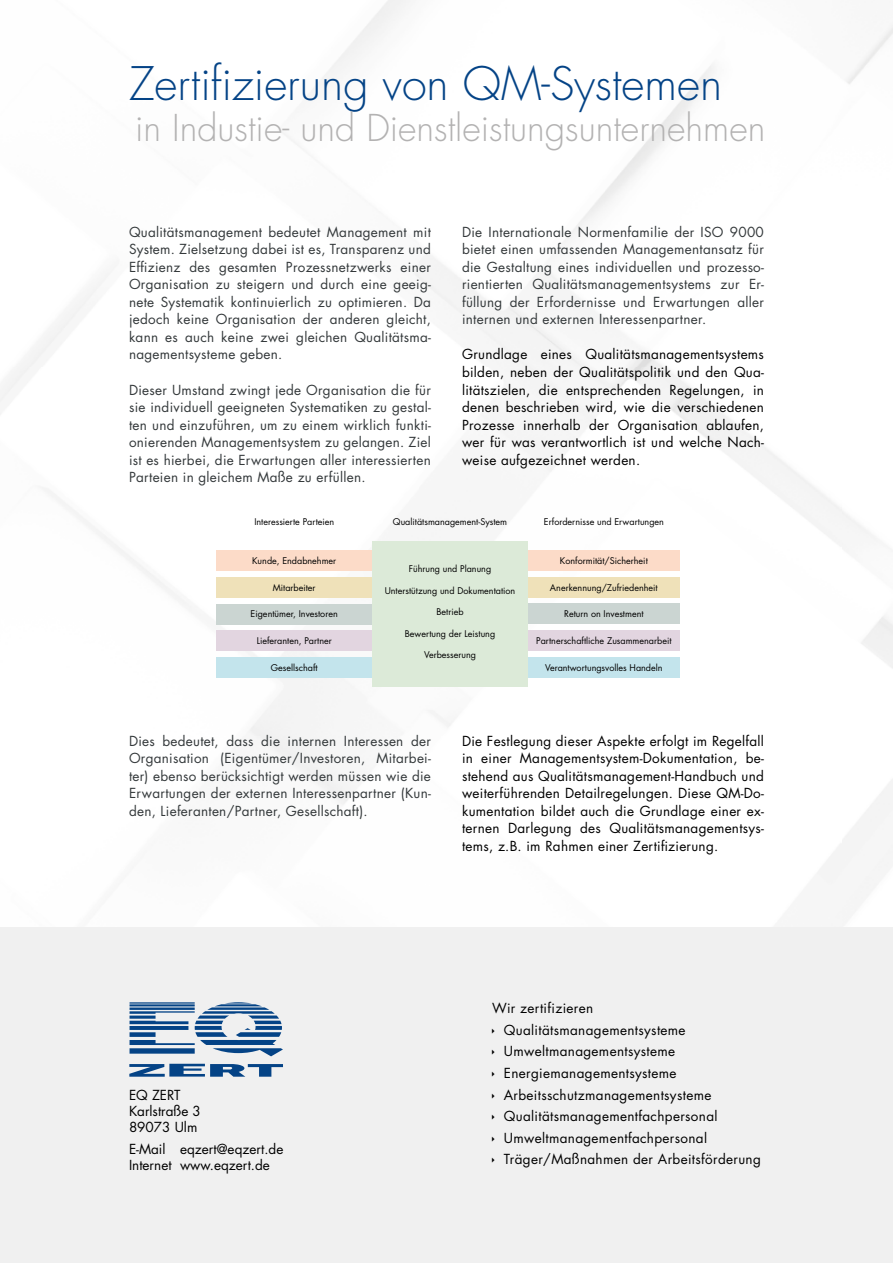
<style>
.page{position:relative;width:893px;height:1263px;background:#fff}
.page>*{position:absolute;margin:0;border:0;box-sizing:border-box;transform-origin:0 0}
.t1{font:300 45px "Futura Std";color:#044386}
.t2{font:300 36px "Futura Std";color:#b3b2b2}
.t3{font:13.5px/17.5px "Futura Std";letter-spacing:.02em;color:#34393b;text-align:justify}
.t4{font:13.5px/17.5px "Futura Std";letter-spacing:.025em;color:#000;text-align:justify}
.t5{font:13.5px/16.2px "Futura Std";color:#000}
.t6{font:9px "Futura Std";color:#000}
</style>
<div class="page">
<div style="left:216px;top:550px;width:156px;height:20px;background:#fcdbc8"></div>
<div style="left:216px;top:604px;width:156px;height:20px;background:#cbd5d2"></div>
<div style="left:216px;top:577px;width:156px;height:20px;background:#efe1b9"></div>
<div style="left:216px;top:631px;width:156px;height:20px;background:#e2d5e0"></div>
<div style="left:216px;top:658px;width:156px;height:20px;background:#c3e4ec"></div>
<div style="left:528px;top:550px;width:152px;height:20px;background:#fcdbc8"></div>
<div style="left:528px;top:604px;width:152px;height:20px;background:#cbd5d2"></div>
<div style="left:528px;top:577px;width:152px;height:20px;background:#efe1b9"></div>
<div style="left:528px;top:631px;width:152px;height:20px;background:#e2d5e0"></div>
<div style="left:528px;top:658px;width:152px;height:20px;background:#c3e4ec"></div>
<div style="left:372px;top:541px;width:156px;height:146px;background:#dcead8"></div>
<div style="left:0;top:927px;width:893px;height:336px;background:#f0f0f0"></div>
<svg style="left:130px;top:1002px;width:153px;height:54px"></svg>
<svg style="left:129px;top:1064px;width:154px;height:13px"></svg>
<h1 class="t1" style="left:129px;top:57px;width:595px">Zertifizierung von QM-Systemen</h1>
<h2 class="t2" style="left:135px;top:106px;width:632px">in Industie- und Dienstleistungsunternehmen</h2>
<p class="t3" style="left:129px;top:223px;width:303px">Qualitätsmanagement bedeutet Management mit System. Zielsetzung dabei ist es, Transparenz und Effizienz des gesamten Prozessnetzwerks einer Organisation zu steigern und durch eine geeig&shy;nete Systematik kontinuierlich zu optimieren. Da jedoch keine Organisation der anderen gleicht, kann es auch keine zwei gleichen Qualitätsma&shy;nagementsysteme geben.</p>
<p class="t3" style="left:129px;top:381px;width:303px">Dieser Umstand zwingt jede Organisation die für sie individuell geeigneten Systematiken zu gestal&shy;ten und einzuführen, um zu einem wirklich funkti&shy;onierenden Managementsystem zu gelangen. Ziel ist es hierbei, die Erwartungen aller interessierten Parteien in gleichem Maße zu erfüllen.</p>
<p class="t3" style="left:462px;top:223px;width:303px">Die Internationale Normenfamilie der ISO 9000 bietet einen umfassenden Managementansatz für die Gestaltung eines individuellen und prozesso&shy;rientierten Qualitätsmanagementsystems zur Er&shy;füllung der Erfordernisse und Erwartungen aller internen und externen Interessenpartner.</p>
<p class="t4" style="left:462px;top:346px;width:303px">Grundlage eines Qualitätsmanagementsystems bilden, neben der Qualitätspolitik und den Qua&shy;litätszielen, die entsprechenden Regelungen, in denen beschrieben wird, wie die verschiedenen Prozesse innerhalb der Organisation ablaufen, wer für was verantwortlich ist und welche Nach&shy;weise aufgezeichnet werden.</p>
<p class="t6" style="left:254px;top:516px;width:81px">Interessierte Parteien</p>
<p class="t6" style="left:393px;top:516px;width:116px">Qualitätsmanagement-System</p>
<p class="t6" style="left:544px;top:516px;width:122px">Erfordernisse und Erwartungen</p>
<p class="t6" style="left:409px;top:563px;width:84px">Führung und Planung</p>
<p class="t6" style="left:385px;top:584px;width:132px">Unterstützung und Dokumentation</p>
<p class="t6" style="left:436px;top:606px;width:29px">Betrieb</p>
<p class="t6" style="left:405px;top:628px;width:92px">Bewertung der Leistung</p>
<p class="t6" style="left:424px;top:649px;width:53px">Verbesserung</p>
<p class="t6" style="left:560px;top:555px;width:89px">Konformität/Sicherheit</p>
<p class="t6" style="left:252px;top:555px;width:86px">Kunde, Endabnehmer</p>
<p class="t6" style="left:550px;top:581px;width:109px">Anerkennung/Zufriedenheit</p>
<p class="t6" style="left:273px;top:581px;width:44px">Mitarbeiter</p>
<p class="t6" style="left:564px;top:608px;width:81px">Return on Investment</p>
<p class="t6" style="left:251px;top:608px;width:89px">Eigentümer, Investoren</p>
<p class="t6" style="left:536px;top:635px;width:137px">Partnerschaftliche Zusammenarbeit</p>
<p class="t6" style="left:545px;top:662px;width:119px">Verantwortungsvolles Handeln</p>
<p class="t6" style="left:257px;top:635px;width:77px">Lieferanten, Partner</p>
<p class="t6" style="left:271px;top:662px;width:48px">Gesellschaft</p>
<p class="t3" style="left:129px;top:732px;width:303px">Dies bedeutet, dass die internen Interessen der Organisation (Eigentümer/Investoren, Mitarbei&shy;ter) ebenso berücksichtigt werden müssen wie die Erwartungen der externen Interessenpartner (Kun&shy;den, Lieferanten/Partner, Gesellschaft).</p>
<p class="t4" style="left:462px;top:732px;width:303px">Die Festlegung dieser Aspekte erfolgt im Regelfall in einer Managementsystem-Dokumentation, be&shy;stehend aus Qualitätsmanagement-Handbuch und weiterführenden Detailregelungen. Diese QM-Do&shy;kumentation bildet auch die Grundlage einer ex&shy;ternen Darlegung des Qualitätsmanagementsys&shy;tems, z.B. im Rahmen einer Zertifizierung.</p>
<p class="t5" style="left:129px;top:1087px;width:73px">EQ ZERT<br>Karlstraße 3<br>89073 Ulm</p>
<p class="t5" style="left:129px;top:1141px;width:156px">E-Mail eqzert@eqzert.de<br>Internet www.eqzert.de</p>
<p class="t4" style="left:504px;top:997px;width:259px;line-height:21.6px;text-align:left;text-indent:-12px">Wir zertifizieren<br>Qualitätsmanagementsysteme<br>Umweltmanagementsysteme<br>Energiemanagementsysteme<br>Arbeitsschutzmanagementsysteme<br>Qualitätsmanagementfachpersonal<br>Umweltmanagementfachpersonal<br>Träger/Maßnahmen der Arbeitsförderung</p>
</div>
